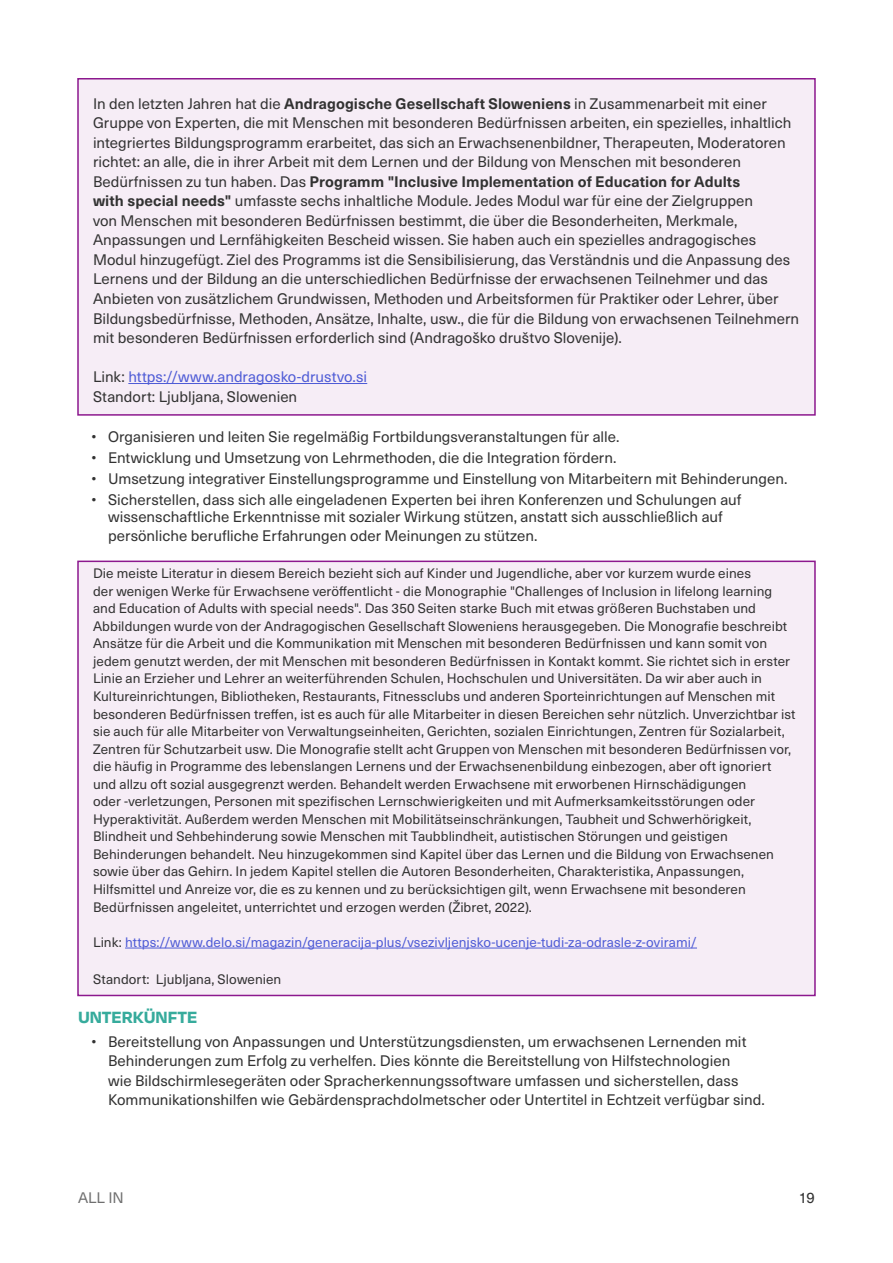
<style>
.page{position:relative;width:893px;height:1263px;background:#fff}
.page>*{position:absolute;margin:0;border:0;box-sizing:border-box;transform-origin:0 0}
.t1{font:700 18.75px "Degular";color:#36ab9c}
.t2{font:15px/19.5px "Neue Haas Unica W1 G";color:#323232}
.t3{font:15px "Neue Haas Unica W1 G";color:#6f6f6f}
.t4{font:13.5px/17.5px "Neue Haas Unica W1 G";letter-spacing:.005em;color:#323232}
.t5{font:13.5px "Neue Haas Unica W1 G";letter-spacing:.005em;color:#4f5cd6}
.s1{font-weight:700}
.s2{color:#4f5cd6}
.s3{color:#323232}
</style>
<div class="page">
<div style="left:77px;top:78px;width:739px;height:338px;background:#f6edf6;border:2px solid #8c188e"></div>
<div style="left:77px;top:561px;width:739px;height:435px;background:#f6edf6;border:2px solid #8c188e"></div>
<hr style="left:128px;top:383px;width:239px;height:1px;background:#4f5cd6">
<hr style="left:125px;top:948px;width:572px;height:1px;background:#4f5cd6">
<p class="t2" style="left:93px;top:93px;width:708px">In den letzten Jahren hat die <span class="s1">Andragogische Gesellschaft Sloweniens</span> in Zusammenarbeit mit einer Gruppe von Experten, die mit Menschen mit besonderen Bedürfnissen arbeiten, ein spezielles, inhaltlich integriertes Bildungsprogramm erarbeitet, das sich an Erwachsenenbildner, Therapeuten, Moderatoren richtet: an alle, die in ihrer Arbeit mit dem Lernen und der Bildung von Menschen mit besonderen Bedürfnissen zu tun haben. Das <span class="s1">Programm "Inclusive Implementation of Education for Adults<br>with special needs"</span> umfasste sechs inhaltliche Module. Jedes Modul war für eine der Zielgruppen<br>von Menschen mit besonderen Bedürfnissen bestimmt, die über die Besonderheiten, Merkmale, Anpassungen und Lernfähigkeiten Bescheid wissen. Sie haben auch ein spezielles andragogisches Modul hinzugefügt. Ziel des Programms ist die Sensibilisierung, das Verständnis und die Anpassung des Lernens und der Bildung an die unterschiedlichen Bedürfnisse der erwachsenen Teilnehmer und das Anbieten von zusätzlichem Grundwissen, Methoden und Arbeitsformen für Praktiker oder Lehrer, über Bildungsbedürfnisse, Methoden, Ansätze, Inhalte, usw., die für die Bildung von erwachsenen Teilnehmern mit besonderen Bedürfnissen erforderlich sind (Andragoško društvo Slovenije).</p>
<p class="t2" style="left:93px;top:366px;width:276px">Link: <span class="s2">https://www.andragosko-drustvo.si<br></span>Standort: Ljubljana, Slowenien</p>
<p class="t2" style="left:92px;top:426px;width:530px">• Organisieren und leiten Sie regelmäßig Fortbildungsveranstaltungen für alle.</p>
<p class="t2" style="left:92px;top:447px;width:527px">• Entwicklung und Umsetzung von Lehrmethoden, die die Integration fördern.</p>
<p class="t2" style="left:92px;top:468px;width:698px">• Umsetzung integrativer Einstellungsprogramme und Einstellung von Mitarbeitern mit Behinderungen.</p>
<p class="t2" style="left:92px;top:491px;width:651px;line-height:16.5px;text-align:center">• Sicherstellen, dass sich alle eingeladenen Experten bei ihren Konferenzen und Schulungen auf wissenschaftliche Erkenntnisse mit sozialer Wirkung stützen, anstatt sich ausschließlich auf</p>
<p class="t2" style="left:108px;top:525px;width:431px">persönliche berufliche Erfahrungen oder Meinungen zu stützen.</p>
<p class="t4" style="left:93px;top:564px;width:704px">Die meiste Literatur in diesem Bereich bezieht sich auf Kinder und Jugendliche, aber vor kurzem wurde eines<br>der wenigen Werke für Erwachsene veröffentlicht - die Monographie "Challenges of Inclusion in lifelong learning and Education of Adults with special needs". Das 350 Seiten starke Buch mit etwas größeren Buchstaben und Abbildungen wurde von der Andragogischen Gesellschaft Sloweniens herausgegeben. Die Monografie beschreibt Ansätze für die Arbeit und die Kommunikation mit Menschen mit besonderen Bedürfnissen und kann somit von jedem genutzt werden, der mit Menschen mit besonderen Bedürfnissen in Kontakt kommt. Sie richtet sich in erster Linie an Erzieher und Lehrer an weiterführenden Schulen, Hochschulen und Universitäten. Da wir aber auch in Kultureinrichtungen, Bibliotheken, Restaurants, Fitnessclubs und anderen Sporteinrichtungen auf Menschen mit besonderen Bedürfnissen treffen, ist es auch für alle Mitarbeiter in diesen Bereichen sehr nützlich. Unverzichtbar ist sie auch für alle Mitarbeiter von Verwaltungseinheiten, Gerichten, sozialen Einrichtungen, Zentren für Sozialarbeit, Zentren für Schutzarbeit usw. Die Monografie stellt acht Gruppen von Menschen mit besonderen Bedürfnissen vor, die häufig in Programme des lebenslangen Lernens und der Erwachsenenbildung einbezogen, aber oft ignoriert und allzu oft sozial ausgegrenzt werden. Behandelt werden Erwachsene mit erworbenen Hirnschädigungen<br>oder -verletzungen, Personen mit spezifischen Lernschwierigkeiten und mit Aufmerksamkeitsstörungen oder Hyperaktivität. Außerdem werden Menschen mit Mobilitätseinschränkungen, Taubheit und Schwerhörigkeit, Blindheit und Sehbehinderung sowie Menschen mit Taubblindheit, autistischen Störungen und geistigen Behinderungen behandelt. Neu hinzugekommen sind Kapitel über das Lernen und die Bildung von Erwachsenen sowie über das Gehirn. In jedem Kapitel stellen die Autoren Besonderheiten, Charakteristika, Anpassungen, Hilfsmittel und Anreize vor, die es zu kennen und zu berücksichtigen gilt, wenn Erwachsene mit besonderen Bedürfnissen angeleitet, unterrichtet und erzogen werden (Žibret, 2022).</p>
<p class="t5" style="left:93px;top:932px;width:605px"><span class="s3">Link:</span> https://www.delo.si/magazin/generacija-plus/vsezivljenjsko-ucenje-tudi-za-odrasle-z-ovirami/</p>
<p class="t4" style="left:93px;top:969px;width:190px">Standort: Ljubljana, Slowenien</p>
<p class="t1" style="left:78px;top:1005px;width:121px">UNTERKÜNFTE</p>
<p class="t2" style="left:108px;top:1031px;width:658px;text-indent:-16px">• Bereitstellung von Anpassungen und Unterstützungsdiensten, um erwachsenen Lernenden mit Behinderungen zum Erfolg zu verhelfen. Dies könnte die Bereitstellung von Hilfstechnologien<br>wie Bildschirmlesegeräten oder Spracherkennungssoftware umfassen und sicherstellen, dass Kommunikationshilfen wie Gebärdensprachdolmetscher oder Untertitel in Echtzeit verfügbar sind.</p>
<p class="t3" style="left:78px;top:1186px;width:47px">ALL IN</p>
<p class="t2" style="left:799px;top:1187px;width:18px">19</p>
</div>
